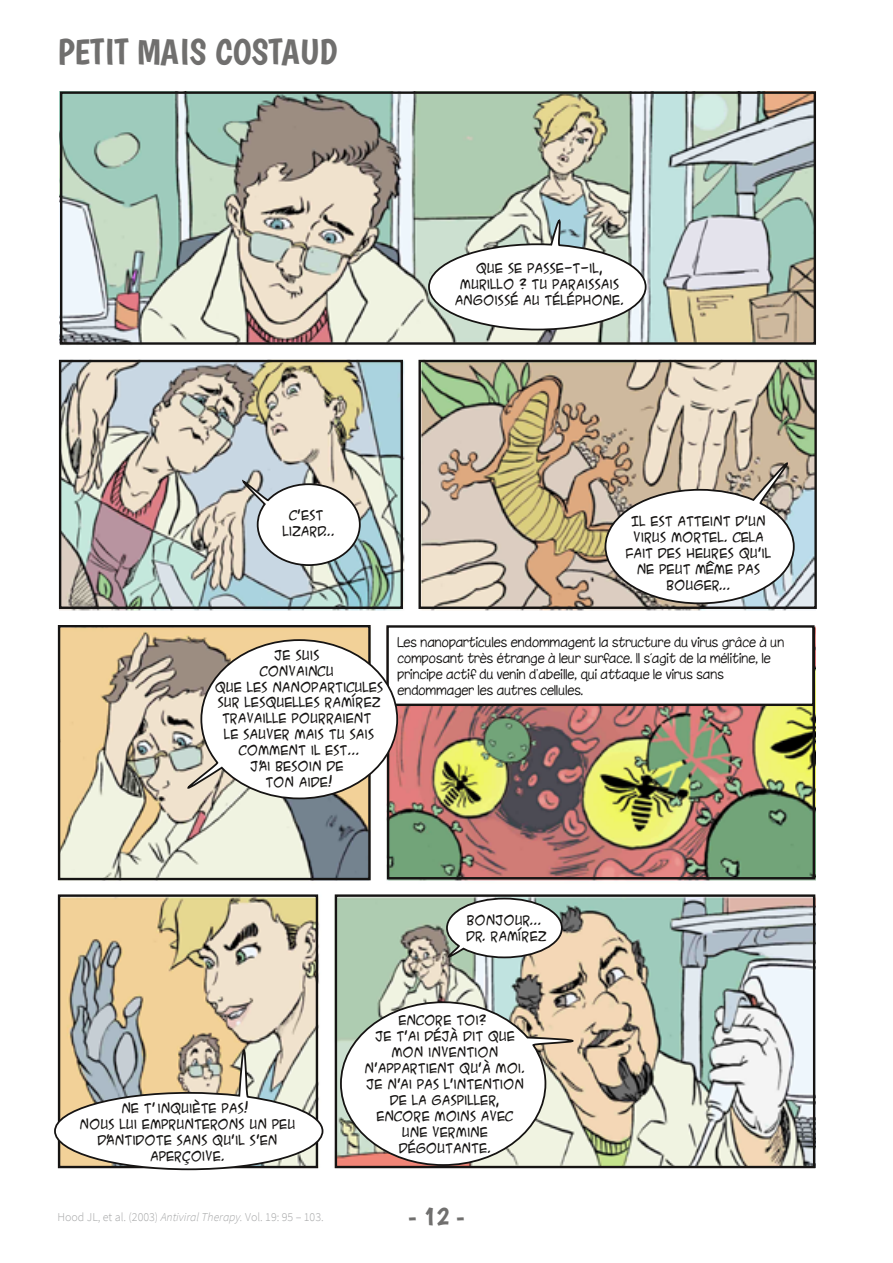
<style>
.page{position:relative;width:893px;height:1263px;background:#fff}
.page>*{position:absolute;margin:0;border:0;box-sizing:border-box;transform-origin:0 0}
.t1{font:36px "Boogaloo";color:#706f6e}
.t2{font:27px "Boogaloo";color:#706f6e}
.t3{font:12.75px/15.9px "ACME Secret Agent";color:#161413;text-align:center}
.t4{font:100 12.75px/15.9px "Chinacat";color:#161413}
.t5{font:300 12px "Source Sans Pro";color:#a4a5a6}
.s1{font-style:italic}
</style>
<div class="page">
<img style="left:60px;top:94px;width:755px;height:1073px">
<div style="left:60px;top:91px;width:756px;height:254px;border:2px solid #161413"></div>
<div style="left:59px;top:360px;width:344px;height:249px;border:2px solid #161413"></div>
<div style="left:418px;top:360px;width:399px;height:249px;border:2px solid #161413"></div>
<div style="left:58px;top:625px;width:313px;height:255px;border:2px solid #161413"></div>
<div style="left:335px;top:894px;width:480px;height:274px;border:2px solid #161413"></div>
<div style="left:388px;top:626px;width:425px;height:79px;background:#fff"></div>
<div style="left:386px;top:625px;width:429px;height:81px;border:2px solid #161413"></div>
<svg style="left:427px;top:190px;width:220px;height:141px"></svg>
<svg style="left:215px;top:455px;width:147px;height:112px"></svg>
<svg style="left:604px;top:416px;width:213px;height:189px"></svg>
<svg style="left:148px;top:638px;width:251px;height:177px"></svg>
<svg style="left:432px;top:897px;width:132px;height:71px"></svg>
<svg style="left:54px;top:993px;width:270px;height:178px"></svg>
<svg style="left:339px;top:1000px;width:287px;height:167px"></svg>
<h1 class="t1" style="left:57px;top:30px;width:282px">PETIT MAIS COSTAUD</h1>
<p class="t3" style="left:455px;top:260px;width:171px">QUE SE PASSE‐T‐IL,<br>MURILLO ? TU PARAISSAIS<br>ANGOISSÉ AU TÉLÉPHONE.</p>
<p class="t3" style="left:282px;top:507px;width:54px">C’EST<br>LIZARD...</p>
<p class="t3" style="left:626px;top:513px;width:147px">IL EST ATTEINT D'UN<br>VIRUS MORTEL. CELA<br>FAIT DES HEURES QU'IL<br>NE PEUT MÊME PAS<br>BOUGER...</p>
<p class="t3" style="left:215px;top:647px;width:170px">JE SUIS<br>CONVAINCU<br>QUE LES NANOPARTICULES<br>SUR LESQUELLES RAMÍREZ<br>TRAVAILLE POURRAIENT<br>LE SAUVER MAIS TU SAIS<br>COMMENT IL EST...<br>J’AI BESOIN DE<br>TON AIDE!</p>
<p class="t4" style="left:398px;top:634px;width:388px">Les nanoparticules endommagent la structure du virus grâce à un composant très étrange à leur surface. Il s’agit de la mélitine, le principe actif du venin d'abeille, qui attaque le virus sans endommager les autres cellules.</p>
<p class="t3" style="left:466px;top:912px;width:82px;text-align:left">BONJOUR...<br>DR. RAMÍREZ</p>
<p class="t3" style="left:80px;top:1100px;width:217px">NE T’INQUIÈTE PAS!<br>NOUS LUI EMPRUNTERONS UN PEU<br>D'ANTIDOTE SANS QU'IL S'EN<br>APERÇOIVE.</p>
<p class="t3" style="left:365px;top:1012px;width:162px">ENCORE TOI?<br>JE T'AI DÉJÀ DIT QUE<br>MON INVENTION<br>N'APPARTIENT QU'À MOI.<br>JE N'AI PAS L’INTENTION<br>DE LA GASPILLER,<br>ENCORE MOINS AVEC<br>UNE VERMINE<br>DÉGOUTANTE.</p>
<p class="t5" style="left:57px;top:1210px;width:268px">Hood JL, et al. (2003) <span class="s1">Antiviral Therapy.</span> Vol. 19: 95 – 103.</p>
<h2 class="t2" style="left:408px;top:1199px;width:58px">- 12 -</h2>
</div>
